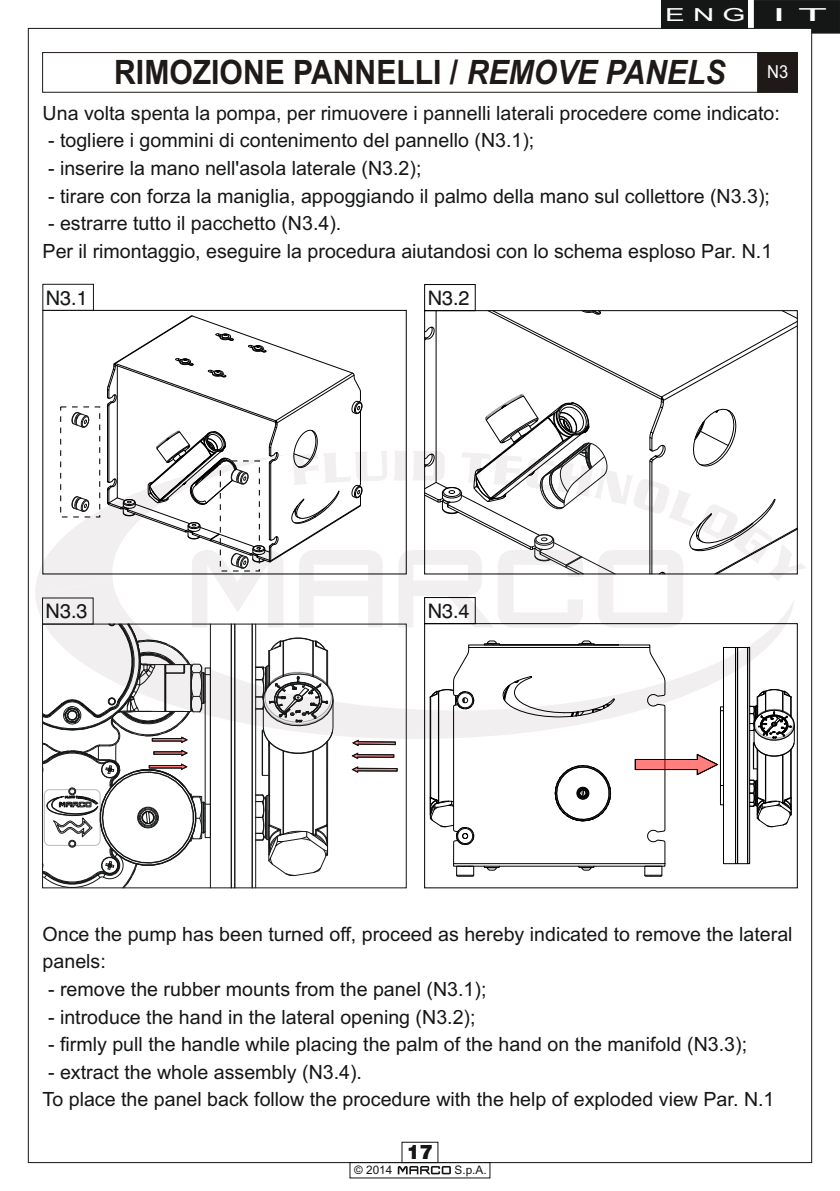
<style>
.page{position:relative;width:840px;height:1191px;background:#fff}
.page>*{position:absolute;margin:0;border:0;box-sizing:border-box;transform-origin:0 0}
.t1{font:700 33.6px "Arial";color:#1f1a17;scale:.9 1}
.t2{font:20px "Swiss 721 BT";color:#151616}
.t3{font:900 20px "Swiss 721 BT";color:#151616}
.t4{font:19.6px/27.6px "Arial";color:#151616}
.t5{font:18px "Arial";color:#fff;scale:1.64 1}
.t6{font:18px "Arial";color:#fff;scale:2.62 1}
.t7{font:11.8px "Arial";color:#151616}
.s1{font-style:italic}
</style>
<div class="page">
<div style="left:401px;top:1142px;width:37px;height:20px;border:1px solid #151616"></div>
<div style="left:349px;top:1162px;width:141px;height:16px;border:1px solid #151616"></div>
<svg style="left:397px;top:1166px;width:53px;height:8px"></svg>
<svg style="left:753px;top:0;width:86px;height:34px;background:#2f3030"></svg>
<div style="left:661px;top:0;width:86px;height:28px;background:#151616"></div>
<div style="left:42px;top:52px;width:755px;height:40px;border:1px solid #1f1a17"></div>
<div style="left:756px;top:52px;width:41px;height:41px;background:#1f1a17"></div>
<div style="left:43px;top:284px;width:51px;height:26px;border:1px solid #151616"></div>
<svg style="left:35px;top:310px;width:762px;height:578px"></svg>
<div style="left:424px;top:310px;width:373px;height:264px;border:1px solid #000"></div>
<div style="left:424px;top:284px;width:51px;height:27px;border:1px solid #000"></div>
<p class="t5" style="left:664px;top:7px;width:50px">E N G</p>
<p class="t6" style="left:772px;top:8px;width:22px">I T</p>
<h1 class="t1" style="left:114px;top:60px;width:750px">RIMOZIONE PANNELLI / <span class="s1">REMOVE PANELS</span> <sup>N3</sup></h1>
<p class="t4" style="left:43px;top:101px;width:738px">Una volta spenta la pompa, per rimuovere i pannelli laterali procedere come indicato:</p>
<p class="t4" style="left:48px;top:128px;width:487px">- togliere i gommini di contenimento del pannello (N3.1);</p>
<p class="t4" style="left:48px;top:156px;width:374px">- inserire la mano nell'asola laterale (N3.2);</p>
<p class="t4" style="left:48px;top:184px;width:723px">- tirare con forza la maniglia, appoggiando il palmo della mano sul collettore (N3.3);</p>
<p class="t4" style="left:43px;top:211px;width:730px">- estrarre tutto il pacchetto (N3.4).<br>Per il rimontaggio, eseguire la procedura aiutandosi con lo schema esploso Par. N.1</p>
<p class="t2" style="left:46px;top:289px;width:43px">N3.1</p>
<p class="t2" style="left:427px;top:289px;width:43px">N3.2</p>
<p class="t2" style="left:46px;top:603px;width:43px">N3.3</p>
<p class="t2" style="left:427px;top:602px;width:43px">N3.4</p>
<p class="t4" style="left:43px;top:922px;width:751px">Once the pump has been turned off, proceed as hereby indicated to remove the lateral panels:</p>
<p class="t4" style="left:48px;top:977px;width:439px">- remove the rubber mounts from the panel (N3.1);</p>
<p class="t4" style="left:48px;top:1004px;width:429px">- introduce the hand in the lateral opening (N3.2);</p>
<p class="t4" style="left:48px;top:1032px;width:700px">- firmly pull the handle while placing the palm of the hand on the manifold (N3.3);</p>
<p class="t4" style="left:43px;top:1060px;width:733px">- extract the whole assembly (N3.4).<br>To place the panel back follow the procedure with the help of exploded view Par. N.1</p>
<p class="t3" style="left:406px;top:1144px;width:28px">17</p>
<p class="t7" style="left:354px;top:1165px;width:40px">© 2014</p>
<p class="t7" style="left:454px;top:1165px;width:34px">S.p.A.</p>
</div>
